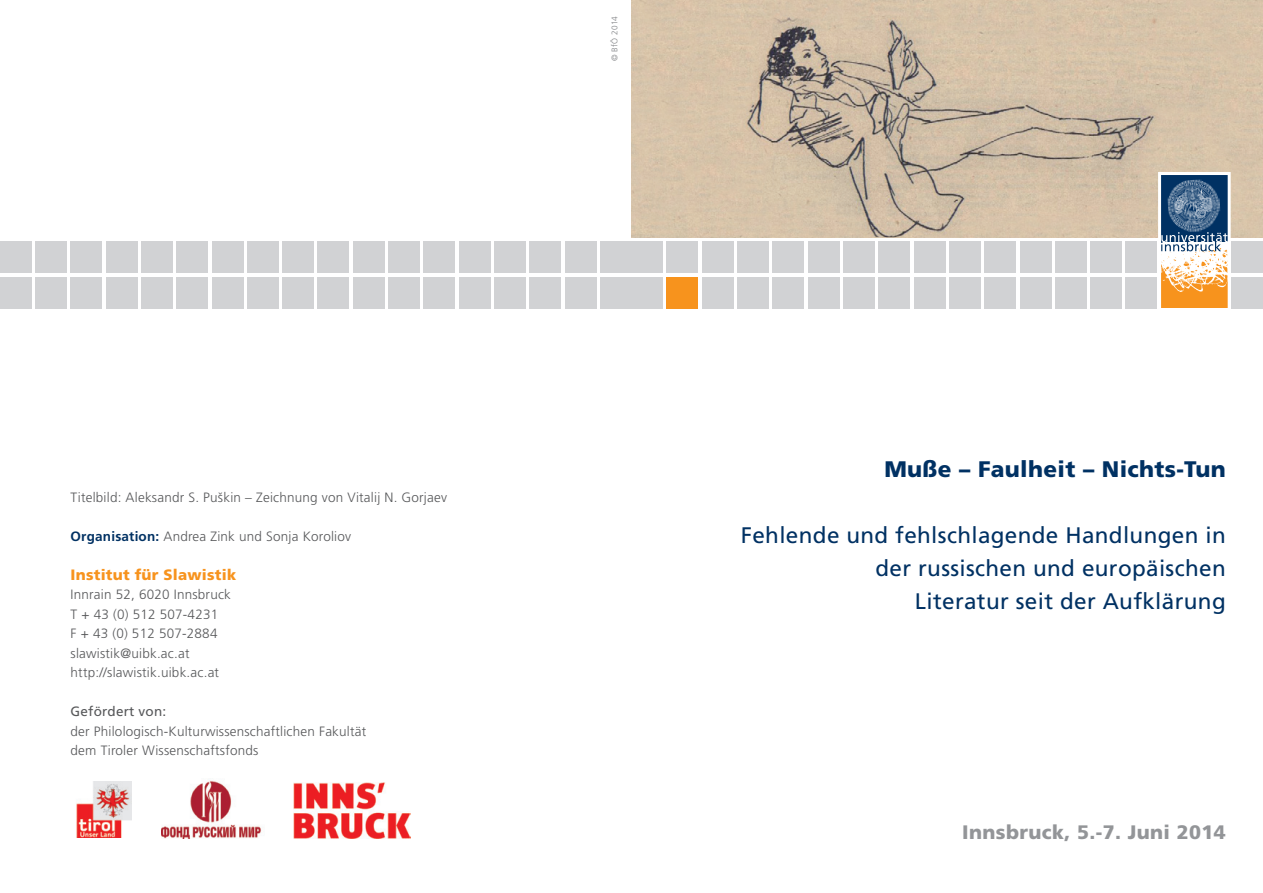
<style>
.page{position:relative;width:1263px;height:893px;background:#fff}
.page>*{position:absolute;margin:0;border:0;box-sizing:border-box;transform-origin:0 0}
.t1{font:22.5px/33px "Frutiger";letter-spacing:.015em;color:#003163;text-align:right}
.t2{font:900 22.5px "Frutiger";letter-spacing:.015em;color:#003163}
.t3{font:900 19.5px "Frutiger";letter-spacing:.02em;color:#939598}
.t4{font:900 15px "Frutiger";letter-spacing:.015em;color:#f7931d}
.t5{font:300 13.5px/19.5px "Frutiger";letter-spacing:.015em;color:#57585a}
.t6{font:13.5px "Frutiger";letter-spacing:.015em;color:#57585a}
.t7{font:300 8.25px "Frutiger";letter-spacing:.03em;color:#808285}
.s1{font-weight:700;color:#003163}
</style>
<div class="page">
<img style="left:631px;top:0;width:632px;height:238px">
<div style="left:1126px;top:277px;width:31px;height:31px;background:#d1d2d4"></div>
<div style="left:1090px;top:277px;width:32px;height:31px;background:#d1d2d4"></div>
<div style="left:1055px;top:277px;width:31px;height:31px;background:#d1d2d4"></div>
<div style="left:1020px;top:277px;width:31px;height:31px;background:#d1d2d4"></div>
<div style="left:984px;top:277px;width:32px;height:31px;background:#d1d2d4"></div>
<div style="left:949px;top:277px;width:31px;height:31px;background:#d1d2d4"></div>
<div style="left:879px;top:277px;width:31px;height:31px;background:#d1d2d4"></div>
<div style="left:843px;top:277px;width:32px;height:31px;background:#d1d2d4"></div>
<div style="left:914px;top:277px;width:31px;height:31px;background:#d1d2d4"></div>
<div style="left:1232px;top:277px;width:31px;height:31px;background:#d1d2d4"></div>
<div style="left:1232px;top:242px;width:31px;height:31px;background:#d1d2d4"></div>
<div style="left:1126px;top:242px;width:31px;height:31px;background:#d1d2d4"></div>
<div style="left:1090px;top:242px;width:32px;height:31px;background:#d1d2d4"></div>
<div style="left:1055px;top:242px;width:31px;height:31px;background:#d1d2d4"></div>
<div style="left:1020px;top:242px;width:31px;height:31px;background:#d1d2d4"></div>
<div style="left:984px;top:242px;width:32px;height:31px;background:#d1d2d4"></div>
<div style="left:949px;top:242px;width:31px;height:31px;background:#d1d2d4"></div>
<div style="left:879px;top:242px;width:31px;height:31px;background:#d1d2d4"></div>
<div style="left:843px;top:242px;width:32px;height:31px;background:#d1d2d4"></div>
<div style="left:914px;top:242px;width:31px;height:31px;background:#d1d2d4"></div>
<div style="left:808px;top:277px;width:31px;height:31px;background:#d1d2d4"></div>
<div style="left:773px;top:277px;width:31px;height:31px;background:#d1d2d4"></div>
<div style="left:737px;top:277px;width:32px;height:31px;background:#d1d2d4"></div>
<div style="left:702px;top:277px;width:31px;height:31px;background:#d1d2d4"></div>
<div style="left:667px;top:277px;width:31px;height:31px;background:#f7931d"></div>
<div style="left:631px;top:277px;width:32px;height:31px;background:#d1d2d4"></div>
<div style="left:808px;top:242px;width:31px;height:31px;background:#d1d2d4"></div>
<div style="left:773px;top:242px;width:31px;height:31px;background:#d1d2d4"></div>
<div style="left:737px;top:242px;width:32px;height:31px;background:#d1d2d4"></div>
<div style="left:702px;top:242px;width:31px;height:31px;background:#d1d2d4"></div>
<div style="left:667px;top:242px;width:31px;height:31px;background:#d1d2d4"></div>
<div style="left:631px;top:242px;width:32px;height:31px;background:#d1d2d4"></div>
<svg style="left:1156px;top:171px;width:76px;height:138px"></svg>
<div style="left:494px;top:277px;width:32px;height:31px;background:#d1d2d4"></div>
<div style="left:459px;top:277px;width:31px;height:31px;background:#d1d2d4"></div>
<div style="left:424px;top:277px;width:31px;height:31px;background:#d1d2d4"></div>
<div style="left:388px;top:277px;width:32px;height:31px;background:#d1d2d4"></div>
<div style="left:353px;top:277px;width:31px;height:31px;background:#d1d2d4"></div>
<div style="left:318px;top:277px;width:31px;height:31px;background:#d1d2d4"></div>
<div style="left:247px;top:277px;width:31px;height:31px;background:#d1d2d4"></div>
<div style="left:212px;top:277px;width:31px;height:31px;background:#d1d2d4"></div>
<div style="left:282px;top:277px;width:32px;height:31px;background:#d1d2d4"></div>
<div style="left:600px;top:277px;width:31px;height:31px;background:#d1d2d4"></div>
<div style="left:600px;top:242px;width:31px;height:31px;background:#d1d2d4"></div>
<div style="left:494px;top:242px;width:32px;height:31px;background:#d1d2d4"></div>
<div style="left:459px;top:242px;width:31px;height:31px;background:#d1d2d4"></div>
<div style="left:424px;top:242px;width:31px;height:31px;background:#d1d2d4"></div>
<div style="left:388px;top:242px;width:32px;height:31px;background:#d1d2d4"></div>
<div style="left:353px;top:242px;width:31px;height:31px;background:#d1d2d4"></div>
<div style="left:318px;top:242px;width:31px;height:31px;background:#d1d2d4"></div>
<div style="left:247px;top:242px;width:31px;height:31px;background:#d1d2d4"></div>
<div style="left:212px;top:242px;width:31px;height:31px;background:#d1d2d4"></div>
<div style="left:282px;top:242px;width:32px;height:31px;background:#d1d2d4"></div>
<div style="left:176px;top:277px;width:32px;height:31px;background:#d1d2d4"></div>
<div style="left:141px;top:277px;width:32px;height:31px;background:#d1d2d4"></div>
<div style="left:106px;top:277px;width:31px;height:31px;background:#d1d2d4"></div>
<div style="left:71px;top:277px;width:31px;height:31px;background:#d1d2d4"></div>
<div style="left:35px;top:277px;width:32px;height:31px;background:#d1d2d4"></div>
<div style="left:176px;top:242px;width:32px;height:31px;background:#d1d2d4"></div>
<div style="left:141px;top:242px;width:32px;height:31px;background:#d1d2d4"></div>
<div style="left:106px;top:242px;width:31px;height:31px;background:#d1d2d4"></div>
<div style="left:71px;top:242px;width:31px;height:31px;background:#d1d2d4"></div>
<div style="left:35px;top:242px;width:32px;height:31px;background:#d1d2d4"></div>
<div style="left:0;top:277px;width:31px;height:31px;background:#d1d2d4"></div>
<div style="left:0;top:242px;width:31px;height:31px;background:#d1d2d4"></div>
<div style="left:565px;top:277px;width:31px;height:31px;background:#d1d2d4"></div>
<div style="left:530px;top:277px;width:31px;height:31px;background:#d1d2d4"></div>
<div style="left:565px;top:242px;width:31px;height:31px;background:#d1d2d4"></div>
<div style="left:530px;top:242px;width:31px;height:31px;background:#d1d2d4"></div>
<img style="left:294px;top:783px;width:116px;height:56px">
<img style="left:161px;top:780px;width:101px;height:58px">
<img style="left:76px;top:782px;width:55px;height:55px">
<p class="t5" style="left:71px;top:487px;width:378px">Titelbild: Aleksandr S. Puškin – Zeichnung von Vitalij N. Gorjaev</p>
<p class="t5" style="left:71px;top:526px;width:282px"><span class="s1">Organisation:</span> Andrea Zink und Sonja Koroliov</p>
<p class="t4" style="left:71px;top:565px;width:167px">Institut für Slawistik</p>
<p class="t5" style="left:71px;top:585px;width:162px">Innrain 52, 6020 Innsbruck<br>T + 43 (0) 512 507-4231<br>F + 43 (0) 512 507-2884 slawistik@uibk.ac.at http://slawistik.uibk.ac.at</p>
<p class="t6" style="left:71px;top:704px;width:97px">Gefördert von:</p>
<p class="t5" style="left:71px;top:721px;width:297px">der Philologisch-Kulturwissenschaftlichen Fakultät dem Tiroler Wissenschaftsfonds</p>
<p class="t7" style="left:610px;top:61px;width:47px;rotate:-90deg">© BfÖ 2014</p>
<h1 class="t2" style="left:884px;top:456px;width:343px">Muße – Faulheit – Nichts-Tun</h1>
<h1 class="t1" style="left:741px;top:519px;width:486px">Fehlende und fehlschlagende Handlungen in der russischen und europäischen<br>Literatur seit der Aufklärung</h1>
<h2 class="t3" style="left:962px;top:820px;width:265px">Innsbruck, 5.-7. Juni 2014</h2>
</div>
